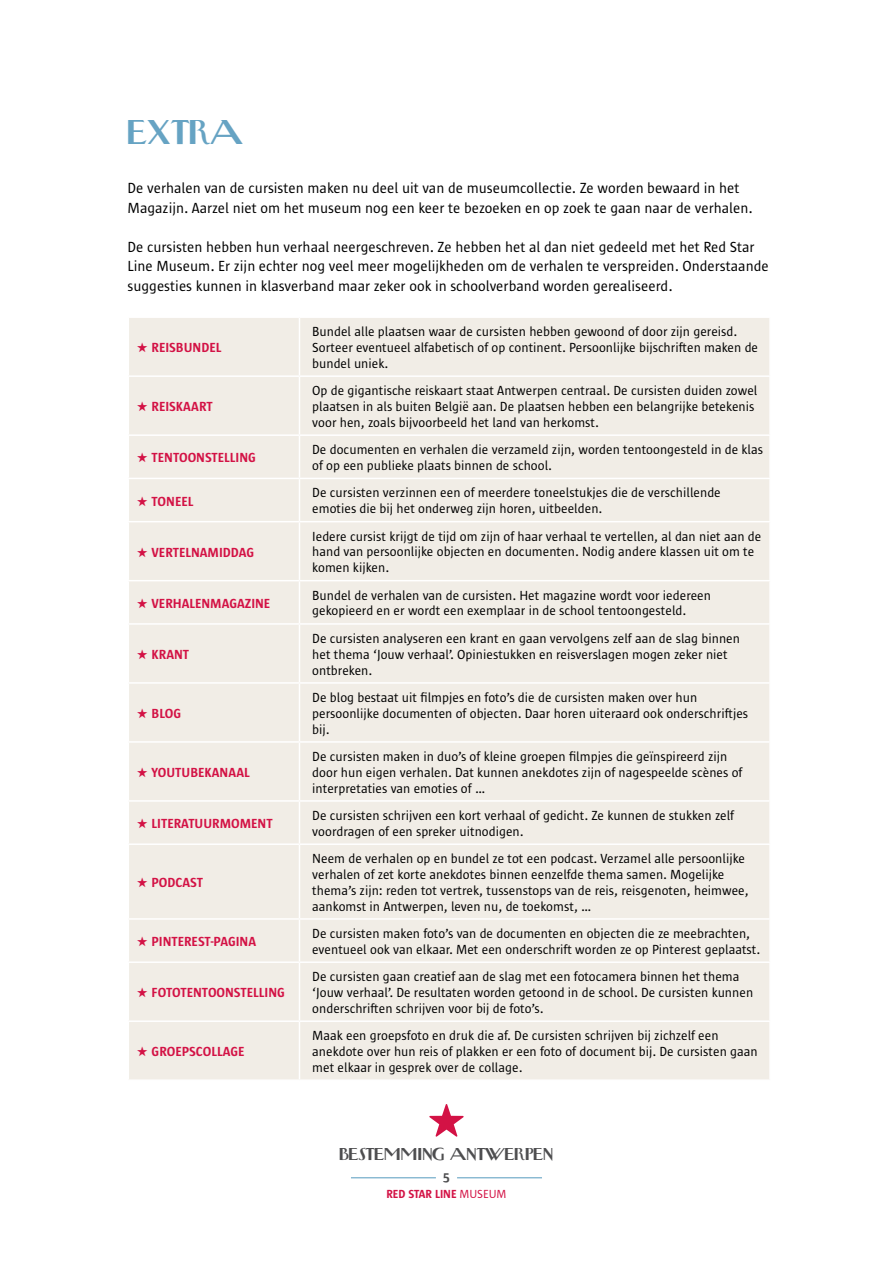
<style>
.page{position:relative;width:893px;height:1263px;background:#fff}
.page>*{position:absolute;margin:0;border:0;box-sizing:border-box;transform-origin:0 0}
.t1{font:700 24px "Newyorkertype";color:#66a3c3}
.t2{font:15px/19.5px "Sun Sans";color:#000}
.t3{font:13.5px/15.8px "Sun Sans";color:#000}
.t4{font:700 13.5px "Sun";color:#d31245}
.t5{font:700 13.5px "Sun";color:#4d4d4f}
.t6{font:700 12px "Newyorkertype";letter-spacing:-.04em;color:#4d4d4f}
.t7{font:600 12px "Sun Sans";color:#d31245}
.s1{font-weight:400}
</style>
<div class="page">
<svg style="left:429px;top:1104px;width:35px;height:33px"></svg>
<hr style="left:351px;top:1177px;width:85px;height:1px;background:#569bbe">
<hr style="left:457px;top:1177px;width:85px;height:1px;background:#569bbe">
<div style="left:129px;top:318px;width:640px;height:761px;background:#f1ede6"></div>
<hr style="left:299px;top:318px;width:1px;height:57px;background:#fff">
<hr style="left:128px;top:375px;width:171px;height:2px;background:#fff">
<hr style="left:299px;top:375px;width:472px;height:2px;background:#fff">
<hr style="left:299px;top:377px;width:1px;height:57px;background:#fff">
<hr style="left:128px;top:434px;width:171px;height:2px;background:#fff">
<hr style="left:299px;top:434px;width:472px;height:2px;background:#fff">
<hr style="left:299px;top:436px;width:1px;height:42px;background:#fff">
<hr style="left:128px;top:478px;width:171px;height:1px;background:#fff">
<hr style="left:299px;top:478px;width:472px;height:1px;background:#fff">
<hr style="left:299px;top:479px;width:1px;height:42px;background:#fff">
<hr style="left:128px;top:521px;width:171px;height:1px;background:#fff">
<hr style="left:299px;top:521px;width:472px;height:1px;background:#fff">
<hr style="left:299px;top:522px;width:1px;height:58px;background:#fff">
<hr style="left:128px;top:580px;width:171px;height:1px;background:#fff">
<hr style="left:299px;top:580px;width:472px;height:1px;background:#fff">
<hr style="left:299px;top:581px;width:1px;height:42px;background:#fff">
<hr style="left:128px;top:623px;width:171px;height:2px;background:#fff">
<hr style="left:299px;top:623px;width:472px;height:2px;background:#fff">
<hr style="left:299px;top:625px;width:1px;height:57px;background:#fff">
<hr style="left:128px;top:682px;width:171px;height:2px;background:#fff">
<hr style="left:299px;top:682px;width:472px;height:2px;background:#fff">
<hr style="left:299px;top:684px;width:1px;height:57px;background:#fff">
<hr style="left:128px;top:741px;width:171px;height:2px;background:#fff">
<hr style="left:299px;top:741px;width:472px;height:2px;background:#fff">
<hr style="left:299px;top:743px;width:1px;height:57px;background:#fff">
<hr style="left:128px;top:800px;width:171px;height:2px;background:#fff">
<hr style="left:299px;top:800px;width:472px;height:2px;background:#fff">
<hr style="left:299px;top:802px;width:1px;height:41px;background:#fff">
<hr style="left:128px;top:843px;width:171px;height:2px;background:#fff">
<hr style="left:299px;top:843px;width:472px;height:2px;background:#fff">
<hr style="left:299px;top:845px;width:1px;height:73px;background:#fff">
<hr style="left:128px;top:918px;width:171px;height:2px;background:#fff">
<hr style="left:299px;top:918px;width:472px;height:2px;background:#fff">
<hr style="left:299px;top:920px;width:1px;height:41px;background:#fff">
<hr style="left:128px;top:961px;width:171px;height:2px;background:#fff">
<hr style="left:299px;top:961px;width:472px;height:2px;background:#fff">
<hr style="left:299px;top:963px;width:1px;height:57px;background:#fff">
<hr style="left:128px;top:1020px;width:171px;height:2px;background:#fff">
<hr style="left:299px;top:1020px;width:472px;height:2px;background:#fff">
<hr style="left:299px;top:1022px;width:1px;height:57px;background:#fff">
<h1 class="t1" style="left:128px;top:122px;width:119px">EXTRA</h1>
<p class="t2" style="left:128px;top:179px;width:626px">De verhalen van de cursisten maken nu deel uit van de museumcollectie. Ze worden bewaard in het<br>Magazijn. Aarzel niet om het museum nog een keer te bezoeken en op zoek te gaan naar de verhalen.</p>
<p class="t2" style="left:128px;top:237px;width:643px">De cursisten hebben hun verhaal neergeschreven. Ze hebben het al dan niet gedeeld met het Red Star<br>Line Museum. Er zijn echter nog veel meer mogelijkheden om de verhalen te verspreiden. Onderstaande suggesties kunnen in klasverband maar zeker ook in schoolverband worden gerealiseerd.</p>
<p class="t4" style="left:137px;top:340px;width:86px">★ REISBUNDEL</p>
<p class="t4" style="left:137px;top:399px;width:77px">★ REISKAART</p>
<p class="t3" style="left:312px;top:324px;width:447px">Bundel alle plaatsen waar de cursisten hebben gewoond of door zijn gereisd.<br>Sorteer eventueel alfabetisch of op continent. Persoonlijke bijschriften maken de bundel uniek.</p>
<p class="t3" style="left:312px;top:383px;width:447px">Op de gigantische reiskaart staat Antwerpen centraal. De cursisten duiden zowel plaatsen in als buiten België aan. De plaatsen hebben een belangrijke betekenis voor hen, zoals bijvoorbeeld het land van herkomst.</p>
<p class="t4" style="left:137px;top:450px;width:121px">★ TENTOONSTELLING</p>
<p class="t3" style="left:312px;top:442px;width:452px">De documenten en verhalen die verzameld zijn, worden tentoongesteld in de klas of op een publieke plaats binnen de school.</p>
<p class="t4" style="left:137px;top:494px;width:58px">★ TONEEL</p>
<p class="t3" style="left:312px;top:485px;width:410px">De cursisten verzinnen een of meerdere toneelstukjes die de verschillende emoties die bij het onderweg zijn horen, uitbeelden.</p>
<p class="t4" style="left:137px;top:545px;width:119px">★ VERTELNAMIDDAG</p>
<p class="t3" style="left:312px;top:528px;width:451px">Iedere cursist krijgt de tijd om zijn of haar verhaal te vertellen, al dan niet aan de hand van persoonlijke objecten en documenten. Nodig andere klassen uit om te komen kijken.</p>
<p class="t4" style="left:137px;top:596px;width:135px">★ VERHALENMAGAZINE</p>
<p class="t3" style="left:312px;top:587px;width:400px">Bundel de verhalen van de cursisten. Het magazine wordt voor iedereen gekopieerd en er wordt een exemplaar in de school tentoongesteld.</p>
<p class="t4" style="left:137px;top:647px;width:54px">★ KRANT</p>
<p class="t3" style="left:312px;top:631px;width:429px">De cursisten analyseren een krant en gaan vervolgens zelf aan de slag binnen het thema ‘Jouw verhaal’. Opiniestukken en reisverslagen mogen zeker niet ontbreken.</p>
<p class="t4" style="left:137px;top:706px;width:46px">★ BLOG</p>
<p class="t4" style="left:137px;top:765px;width:114px">★ YOUTUBEKANAAL</p>
<p class="t3" style="left:312px;top:690px;width:437px">De blog bestaat uit filmpjes en foto’s die de cursisten maken over hun persoonlijke documenten of objecten. Daar horen uiteraard ook onderschriftjes bij.</p>
<p class="t3" style="left:312px;top:749px;width:432px">De cursisten maken in duo’s of kleine groepen filmpjes die geïnspireerd zijn door hun eigen verhalen. Dat kunnen anekdotes zijn of nagespeelde scènes of interpretaties van emoties of …</p>
<p class="t4" style="left:137px;top:816px;width:137px">★ LITERATUURMOMENT</p>
<p class="t3" style="left:312px;top:808px;width:423px">De cursisten schrijven een kort verhaal of gedicht. Ze kunnen de stukken zelf voordragen of een spreker uitnodigen.</p>
<p class="t4" style="left:137px;top:875px;width:68px">★ PODCAST</p>
<p class="t3" style="left:312px;top:851px;width:438px">Neem de verhalen op en bundel ze tot een podcast. Verzamel alle persoonlijke verhalen of zet korte anekdotes binnen eenzelfde thema samen. Mogelijke thema’s zijn: reden tot vertrek, tussenstops van de reis, reisgenoten, heimwee, aankomst in Antwerpen, leven nu, de toekomst, …</p>
<p class="t4" style="left:137px;top:934px;width:121px">★ PINTEREST-PAGINA</p>
<p class="t3" style="left:312px;top:926px;width:450px">De cursisten maken foto’s van de documenten en objecten die ze meebrachten, eventueel ook van elkaar. Met een onderschrift worden ze op Pinterest geplaatst.</p>
<p class="t4" style="left:137px;top:985px;width:150px">★ FOTOTENTOONSTELLING</p>
<p class="t3" style="left:312px;top:969px;width:442px">De cursisten gaan creatief aan de slag met een fotocamera binnen het thema ‘Jouw verhaal’. De resultaten worden getoond in de school. De cursisten kunnen onderschriften schrijven voor bij de foto’s.</p>
<p class="t4" style="left:137px;top:1044px;width:109px">★ GROEPSCOLLAGE</p>
<p class="t3" style="left:312px;top:1028px;width:447px">Maak een groepsfoto en druk die af. De cursisten schrijven bij zichzelf een anekdote over hun reis of plakken er een foto of document bij. De cursisten gaan met elkaar in gesprek over de collage.</p>
<p class="t6" style="left:339px;top:1148px;width:216px">BESTEMMING ANTWERPEN</p>
<p class="t5" style="left:443px;top:1169px;width:8px">5</p>
<p class="t7" style="left:386px;top:1188px;width:122px">RED STAR LINE <span class="s1">MUSEUM</span></p>
</div>
